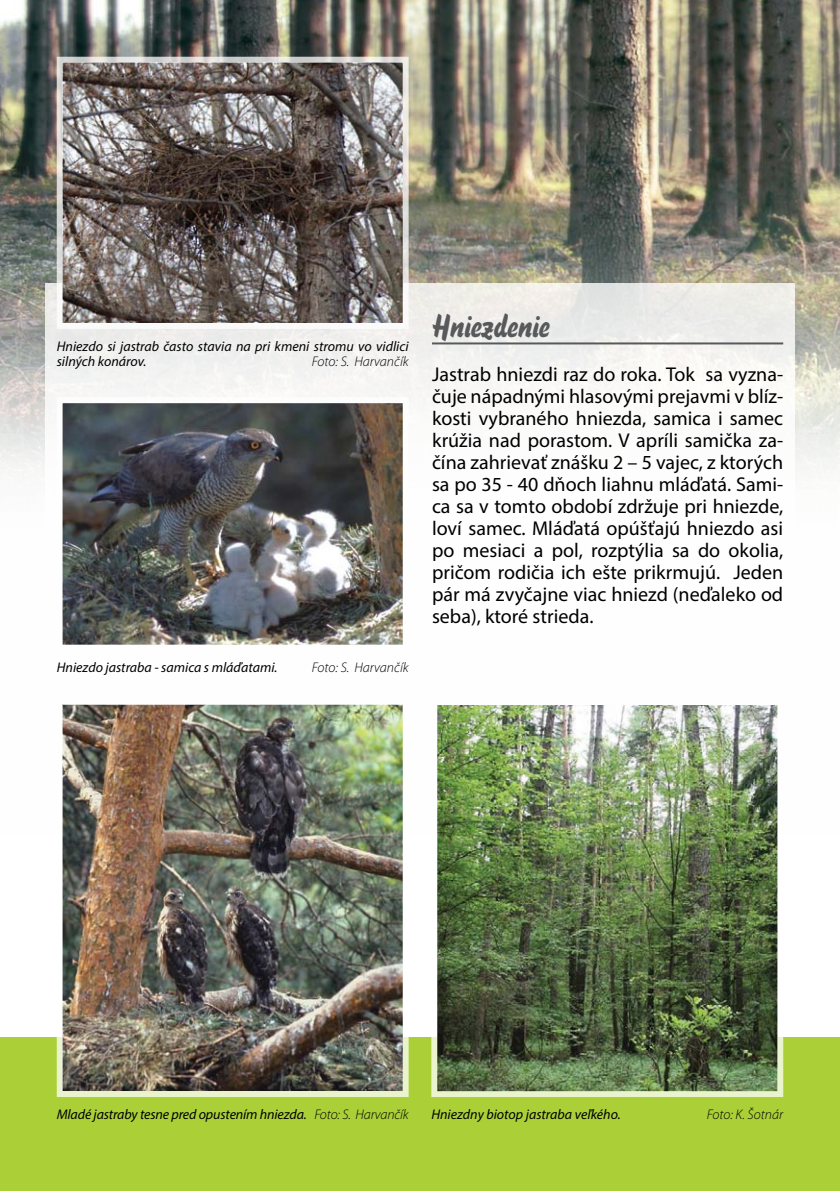
<style>
.page{position:relative;width:840px;height:1191px;background:#fff}
.page>*{position:absolute;margin:0;border:0;box-sizing:border-box;transform-origin:0 0}
.t1{font:34px "Blizzard DOT";color:#58595b}
.t2{font:20px/22px "Myriad Pro";color:#000;text-align:justify}
.t3{font:italic 14px/15.4px "Myriad Pro";color:#000}
.t4{font:italic 300 14px "Myriad Pro";color:#000}
.s1{font-weight:300}
</style>
<div class="page">
<img style="left:0;top:0;width:839px;height:475px">
<div style="left:45px;top:283px;width:749px;height:718px;background:linear-gradient(to bottom,#f5f5f3,#fff)"></div>
<div style="left:0;top:1037px;width:839px;height:154px;background:#abd037"></div>
<hr style="left:432px;top:342px;width:350px;height:2px;background:#58595b">
<img style="left:55px;top:395px;width:355px;height:257px">
<svg style="left:55px;top:55px;width:355px;height:276px;background:#766e6b"></svg>
<img style="left:55px;top:697px;width:355px;height:400px">
<img style="left:429px;top:697px;width:355px;height:400px">
<p class="t3" style="left:57px;top:338px;width:353px">Hniezdo si jastrab často stavia na pri kmeni stromu vo vidlici silných konárov.</p>
<p class="t4" style="left:312px;top:353px;width:98px">Foto: S. Harvančík</p>
<p class="t3" style="left:57px;top:660px;width:222px">Hniezdo jastraba - samica s mláďatami.</p>
<p class="t4" style="left:312px;top:659px;width:98px">Foto: S. Harvančík</p>
<h1 class="t1" style="left:432px;top:306px;width:119px">Hniezdenie</h1>
<p class="t2" style="left:432px;top:363px;width:352px">Jastrab hniezdi raz do roka. Tok sa vyzna&shy;čuje nápadnými hlasovými prejavmi v blíz&shy;kosti vybraného hniezda, samica i samec krúžia nad porastom. V apríli samička za&shy;čína zahrievať znášku 2 – 5 vajec, z ktorých sa po 35 - 40 dňoch liahnu mláďatá. Sami&shy;ca sa v tomto období zdržuje pri hniezde, loví samec. Mláďatá opúšťajú hniezdo asi po mesiaci a pol, rozptýlia sa do okolia, pričom rodičia ich ešte prikrmujú. Jeden pár má zvyčajne viac hniezd (neďaleko od seba), ktoré strieda.</p>
<p class="t3" style="left:57px;top:1106px;width:353px">Mladé jastraby tesne pred opustením hniezda. <span class="s1">Foto: S. Harvančík</span></p>
<p class="t3" style="left:431px;top:1106px;width:191px">Hniezdny biotop jastraba veľkého.</p>
<p class="t4" style="left:706px;top:1105px;width:78px">Foto: K. Šotnár</p>
</div>
